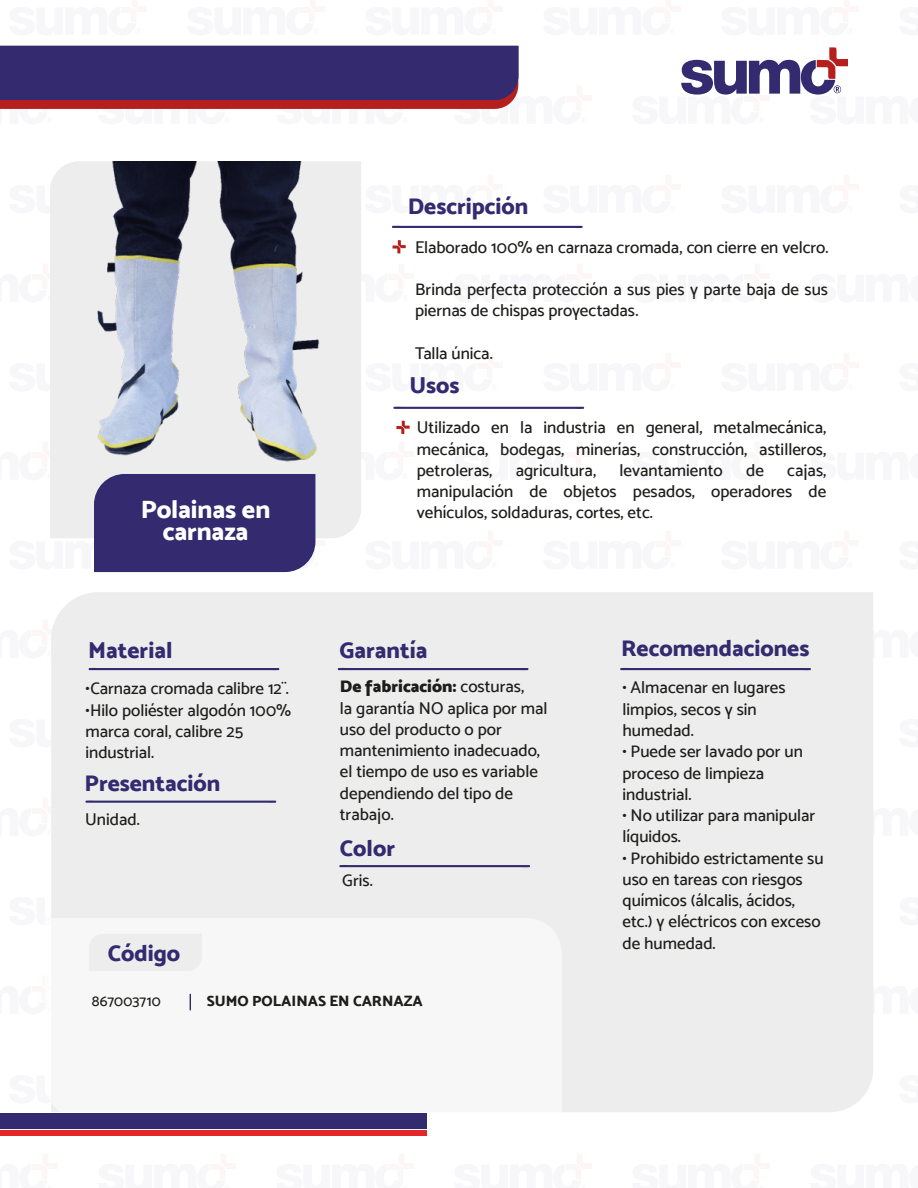
<style>
.page{position:relative;width:918px;height:1188px;background:#fff}
.page>*{position:absolute;margin:0;border:0;box-sizing:border-box;transform-origin:0 0}
.t1{font:25.5px/22.5px "Mosk Extra Bold 800";letter-spacing:-.005em;color:#fff;text-align:center}
.t2{font:22.95px "Mosk Extra Bold 800";color:#332a6f}
.t3{font:16.95px/21.3px "Mosk Medium 500";color:#1d1d1b}
.t4{font:16.95px "Mosk Ultra Bold 900";color:#1d1d1b}
.t5{font:15px "Mosk Extra Bold 800";color:#1d1d1b}
.t6{font:15px "Mosk Medium 500";letter-spacing:.015em;color:#1d1d1b}
.s1{font-family:"Mosk Medium 500"}
</style>
<div class="page">
<div style="left:51px;top:592px;width:822px;height:520px;background:#ededed"></div>
<svg style="left:50px;top:506px;width:311px;height:32px;fill:#ededed"></svg>
<svg style="left:476px;top:226px;width:107px;height:2px"></svg>
<svg style="left:476px;top:407px;width:109px;height:2px"></svg>
<svg style="left:85px;top:800px;width:192px;height:3px"></svg>
<svg style="left:339px;top:865px;width:191px;height:2px"></svg>
<svg style="left:620px;top:668px;width:191px;height:2px"></svg>
<svg style="left:88px;top:668px;width:192px;height:2px"></svg>
<svg style="left:337px;top:668px;width:192px;height:2px"></svg>
<svg style="left:51px;top:918px;width:511px;height:194px"></svg>
<div style="left:0;top:1113px;width:427px;height:15px;background:#332a70"></div>
<div style="left:0;top:1130px;width:427px;height:6px;background:#e52629"></div>
<div style="left:89px;top:934px;width:113px;height:37px;background:#ededed"></div>
<svg style="left:681px;top:47px;width:167px;height:48px"></svg>
<div style="left:94px;top:506px;width:221px;height:66px;background:#332a6f"></div>
<svg style="left:190px;top:994px;width:1px;height:17px"></svg>
<svg style="left:0;top:46px;width:518px;height:63px"></svg>
<img style="left:50px;top:161px;width:426px;height:345px">
<h2 class="t2" style="left:408px;top:192px;width:122px">Descripción</h2>
<p class="t3" style="left:415px;top:236px;width:415px">Elaborado 100% en carnaza cromada, con cierre en velcro.</p>
<p class="t3" style="left:415px;top:279px;width:414px">Brinda perfecta protección a sus pies y parte baja de sus piernas de chispas proyectadas.</p>
<p class="t3" style="left:415px;top:342px;width:79px">Talla única.</p>
<h1 class="t1" style="left:141px;top:498px;width:131px">Polainas en carnaza</h1>
<h2 class="t2" style="left:409px;top:371px;width:52px">Usos</h2>
<p class="t3" style="left:417px;top:417px;width:411px;text-align:justify">Utilizado en la industria en general, metalmecánica, mecánica, bodegas, minerías, construcción, astilleros, petroleras,</p>
<p class="t3" style="left:516px;top:459px;width:82px">agricultura,</p>
<p class="t3" style="left:619px;top:459px;width:105px">levantamiento</p>
<p class="t3" style="left:746px;top:459px;width:19px">de</p>
<p class="t3" style="left:417px;top:459px;width:411px;text-align:justify;text-indent:370px">cajas, manipulación de objetos pesados, operadores de vehículos, soldaduras, cortes, etc.</p>
<h2 class="t2" style="left:88px;top:636px;width:86px">Material</h2>
<p class="t3" style="left:86px;top:678px;width:205px">•Carnaza cromada calibre 12¨.</p>
<p class="t3" style="left:86px;top:699px;width:207px">•Hilo poliéster algodón 100% marca coral, calibre 25 industrial.</p>
<h2 class="t2" style="left:85px;top:769px;width:137px">Presentación</h2>
<p class="t3" style="left:85px;top:808px;width:56px">Unidad.</p>
<h2 class="t2" style="left:339px;top:636px;width:89px">Garantía</h2>
<p class="t4" style="left:340px;top:676px;width:186px">De fabricación: <span class="s1">costuras,</span></p>
<p class="t3" style="left:340px;top:697px;width:209px">la garantía NO aplica por mal uso del producto o por mantenimiento inadecuado, el tiempo de uso es variable dependiendo del tipo de trabajo.</p>
<h2 class="t2" style="left:340px;top:834px;width:57px">Color</h2>
<p class="t3" style="left:342px;top:869px;width:32px">Gris.</p>
<h2 class="t2" style="left:108px;top:939px;width:74px">Código</h2>
<p class="t6" style="left:92px;top:992px;width:71px">867003710</p>
<p class="t5" style="left:207px;top:992px;width:217px">SUMO POLAINAS EN CARNAZA</p>
<h2 class="t2" style="left:621px;top:634px;width:190px">Recomendaciones</h2>
<p class="t3" style="left:622px;top:677px;width:165px">• Almacenar en lugares limpios, secos y sin humedad.</p>
<p class="t3" style="left:622px;top:741px;width:182px">• Puede ser lavado por un proceso de limpieza industrial.</p>
<p class="t3" style="left:622px;top:805px;width:194px">• No utilizar para manipular líquidos.</p>
<p class="t3" style="left:622px;top:847px;width:203px">• Prohibido estrictamente su uso en tareas con riesgos químicos (álcalis, ácidos, etc.) y eléctricos con exceso de humedad.</p>
</div>
